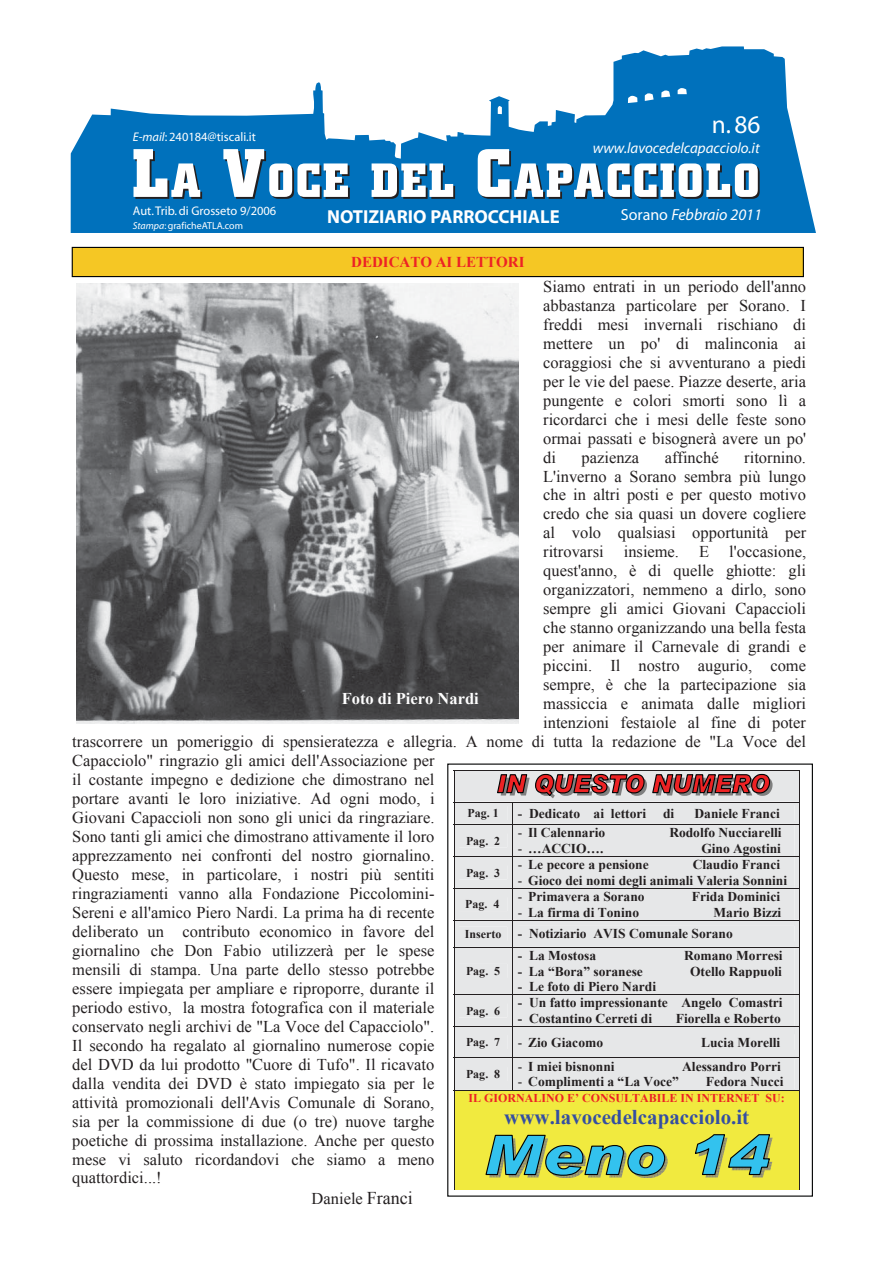
<style>
.page{position:relative;width:893px;height:1263px;background:#fff}
.page>*{position:absolute;margin:0;border:0;box-sizing:border-box;transform-origin:0 0}
.t1{font:25.5px "Myriad";color:#fff}
.t2{font:700 21px "Times New Roman";color:#344ea2}
.t3{font:700 18.9px "Myriad";color:#fff}
.t4{font:16.5px/18.9px "Times New Roman";color:#231f20;text-align:justify}
.t5{font:700 16.5px "Times New Roman";color:#fff}
.t6{font:italic 16.05px "Myriad";color:#fff}
.t7{font:italic 15px "Myriad";color:#fff}
.t8{font:700 15px "Times New Roman";color:#ed2224}
.t9{font:700 13.5px/21.6px "Times New Roman";color:#231f20}
.t10{font:12.6px "Myriad";color:#fff}
.t11{font:700 12px "Times New Roman";color:#231f20}
.t12{font:700 12px "Times New Roman";color:#ed2224}
.t13{font:10.05px "Myriad";color:#fff}
.s1{font-style:italic}
.s2{font-style:normal}
.s3{font-size:18px}
.s4{font-weight:400}
.s5{font-size:12px}
</style>
<div class="page">
<svg style="left:71px;top:46px;width:745px;height:187px;fill:#0071bc"></svg>
<svg style="left:133px;top:149px;width:69px;height:50px"></svg>
<svg style="left:223px;top:149px;width:127px;height:50px"></svg>
<svg style="left:372px;top:163px;width:83px;height:36px"></svg>
<svg style="left:477px;top:149px;width:283px;height:50px"></svg>
<div style="left:72px;top:247px;width:731px;height:30px;background:#f5c724"></div>
<div style="left:72px;top:247px;width:732px;height:30px;border:1px solid #010202"></div>
<svg style="left:454px;top:770px;width:346px;height:420px;background:#d5d6b8"></svg>
<img style="left:76px;top:284px;width:443px;height:440px">
<p class="t10" style="left:133px;top:132px;width:125px"><span class="s1">E-mail</span>: 240184@tiscali.it</p>
<p class="t10" style="left:133px;top:206px;width:145px">Aut. Trib. di Grosseto 9/2006</p>
<p class="t13" style="left:133px;top:222px;width:112px"><span class="s1">Stampa</span>: graficheATLA.com</p>
<p class="t3" style="left:327px;top:209px;width:234px">NOTIZIARIO PARROCCHIALE</p>
<p class="t8" style="left:351px;top:254px;width:175px">DEDICATO AI LETTORI</p>
<h1 class="t1" style="left:712px;top:115px;width:50px">n. 86</h1>
<p class="t7" style="left:593px;top:142px;width:168px">www.lavocedelcapacciolo.it</p>
<p class="t6" style="left:621px;top:209px;width:142px"><span class="s2">Sorano</span> Febbraio 2011</p>
<p class="t4" style="left:543px;top:277px;width:264px">Siamo entrati in un periodo dell'anno abbastanza particolare per Sorano. I freddi mesi invernali rischiano di mettere un po' di malinconia ai coraggiosi che si avventurano a piedi per le vie del paese. Piazze deserte, aria pungente e colori smorti sono lì a ricordarci che i mesi delle feste sono ormai passati e bisognerà avere un po' di</p>
<p class="t4" style="left:581px;top:447px;width:59px">pazienza</p>
<p class="t4" style="left:665px;top:447px;width:56px">affinché</p>
<p class="t4" style="left:744px;top:447px;width:63px">ritornino.</p>
<p class="t4" style="left:543px;top:466px;width:264px">L'inverno a Sorano sembra più lungo</p>
<p class="t4" style="left:543px;top:485px;width:264px">che in altri posti e per questo motivo</p>
<p class="t4" style="left:543px;top:504px;width:264px">credo che sia quasi un dovere cogliere</p>
<p class="t4" style="left:543px;top:523px;width:264px">al volo qualsiasi opportunità per</p>
<p class="t4" style="left:543px;top:542px;width:264px">ritrovarsi insieme. E l'occasione,</p>
<p class="t4" style="left:543px;top:561px;width:264px">quest'anno, è di quelle ghiotte: gli</p>
<p class="t4" style="left:543px;top:580px;width:264px">organizzatori, nemmeno a dirlo, sono</p>
<p class="t4" style="left:543px;top:599px;width:264px">sempre gli amici Giovani Capaccioli</p>
<p class="t4" style="left:543px;top:618px;width:264px">che stanno organizzando una bella festa</p>
<p class="t4" style="left:543px;top:637px;width:264px">per animare il Carnevale di grandi e</p>
<p class="t4" style="left:543px;top:656px;width:264px">piccini. Il nostro augurio, come</p>
<p class="t4" style="left:543px;top:675px;width:264px">sempre, è che la partecipazione sia</p>
<p class="t4" style="left:543px;top:694px;width:264px">massiccia e animata dalle migliori</p>
<p class="t4" style="left:543px;top:713px;width:264px">intenzioni festaiole al fine di poter</p>
<p class="t4" style="left:72px;top:732px;width:735px">trascorrere un pomeriggio di spensieratezza e allegria. A nome di tutta la redazione de "La Voce del</p>
<p class="t4" style="left:72px;top:751px;width:364px">Capacciolo" ringrazio gli amici dell'Associazione per</p>
<p class="t4" style="left:72px;top:770px;width:364px">il costante impegno e dedizione che dimostrano nel</p>
<p class="t4" style="left:72px;top:789px;width:364px">portare avanti le loro iniziative. Ad ogni modo, i</p>
<p class="t4" style="left:72px;top:808px;width:364px">Giovani Capaccioli non sono gli unici da ringraziare.</p>
<p class="t4" style="left:72px;top:827px;width:364px">Sono tanti gli amici che dimostrano attivamente il loro</p>
<p class="t4" style="left:72px;top:846px;width:364px">apprezzamento nei confronti del nostro giornalino.</p>
<p class="t4" style="left:72px;top:865px;width:364px">Questo mese, in particolare, i nostri più sentiti</p>
<p class="t4" style="left:72px;top:884px;width:364px">ringraziamenti vanno alla Fondazione Piccolomini-</p>
<p class="t4" style="left:72px;top:903px;width:364px">Sereni e all'amico Piero Nardi. La prima ha di recente</p>
<p class="t4" style="left:72px;top:922px;width:364px">deliberato un contributo economico in favore del</p>
<p class="t4" style="left:72px;top:941px;width:364px">giornalino che Don Fabio utilizzerà per le spese</p>
<p class="t4" style="left:72px;top:960px;width:364px">mensili di stampa. Una parte dello stesso potrebbe</p>
<p class="t4" style="left:72px;top:979px;width:364px">essere impiegata per ampliare e riproporre, durante il</p>
<p class="t4" style="left:72px;top:998px;width:364px">periodo estivo, la mostra fotografica con il materiale</p>
<p class="t4" style="left:72px;top:1017px;width:364px">conservato negli archivi de "La Voce del Capacciolo".</p>
<p class="t4" style="left:72px;top:1036px;width:364px">Il secondo ha regalato al giornalino numerose copie</p>
<p class="t4" style="left:72px;top:1055px;width:364px">del DVD da lui prodotto "Cuore di Tufo". Il ricavato</p>
<p class="t4" style="left:72px;top:1074px;width:364px">dalla vendita dei DVD è stato impiegato sia per le</p>
<p class="t4" style="left:72px;top:1093px;width:364px">attività promozionali dell'Avis Comunale di Sorano,</p>
<p class="t4" style="left:72px;top:1112px;width:364px">sia per la commissione di due (o tre) nuove targhe</p>
<p class="t4" style="left:72px;top:1131px;width:364px">poetiche di prossima installazione. Anche per questo</p>
<p class="t4" style="left:72px;top:1149px;width:364px">mese vi saluto ricordandovi che siamo a meno</p>
<p class="t4" style="left:72px;top:1168px;width:91px">quattordici...!</p>
<p class="t4" style="left:312px;top:1189px;width:103px">Daniele <span class="s3">Franci</span></p>
<p class="t5" style="left:342px;top:689px;width:139px">Foto di Piero Nardi</p>
<p class="t11" style="left:467px;top:807px;width:33px">Pag. 1</p>
<p class="t9" style="left:518px;top:802px;width:158px">- Dedicato ai lettori di</p>
<p class="t9" style="left:694px;top:802px;width:87px">Daniele Franci</p>
<p class="t11" style="left:466px;top:834px;width:36px">Pag. 2</p>
<p class="t9" style="left:518px;top:822px;width:89px"><span class="s4">-</span> Il Calennario</p>
<p class="t9" style="left:669px;top:822px;width:114px">Rodolfo Nucciarelli</p>
<p class="t9" style="left:518px;top:837px;width:87px"><span class="s4">-</span> …ACCIO….</p>
<p class="t9" style="left:701px;top:837px;width:81px">Gino Agostini</p>
<p class="t9" style="left:518px;top:854px;width:133px"><span class="s4">-</span> Le pecore a pensione</p>
<p class="t9" style="left:693px;top:854px;width:89px">Claudio Franci</p>
<p class="t9" style="left:518px;top:870px;width:271px"><span class="s4">-</span> Gioco dei nomi degli animali Valeria Sonnini</p>
<p class="t11" style="left:466px;top:866px;width:36px">Pag. 3</p>
<p class="t9" style="left:518px;top:886px;width:128px"><span class="s4">-</span> Primavera a Sorano</p>
<p class="t9" style="left:692px;top:886px;width:90px">Frida Dominici</p>
<p class="t9" style="left:518px;top:901px;width:123px"><span class="s4">-</span> La firma di Tonino</p>
<p class="t11" style="left:465px;top:898px;width:36px">Pag. 4</p>
<p class="t9" style="left:465px;top:901px;width:318px;text-indent:249px">Mario Bizzi<br><span class="s5">Inserto</span> - Notiziario AVIS Comunale Sorano</p>
<p class="t11" style="left:466px;top:964px;width:36px">Pag. 5</p>
<p class="t9" style="left:518px;top:945px;width:80px">- La Mostosa</p>
<p class="t9" style="left:684px;top:945px;width:100px">Romano Morresi</p>
<p class="t9" style="left:518px;top:960px;width:127px">- La “Bora” soranese</p>
<p class="t9" style="left:690px;top:960px;width:93px">Otello Rappuoli</p>
<p class="t9" style="left:518px;top:976px;width:140px">- Le foto di Piero Nardi</p>
<p class="t9" style="left:518px;top:992px;width:266px">- Un fatto impressionante Angelo Comastri</p>
<p class="t9" style="left:518px;top:1008px;width:136px">- Costantino Cerreti di</p>
<p class="t9" style="left:676px;top:1008px;width:106px">Fiorella e Roberto</p>
<p class="t11" style="left:466px;top:1004px;width:36px">Pag. 6</p>
<p class="t11" style="left:466px;top:1036px;width:36px">Pag. 7</p>
<p class="t9" style="left:518px;top:1031px;width:87px"><span class="s4">-</span> Zio Giacomo</p>
<p class="t9" style="left:701px;top:1031px;width:81px">Lucia Morelli</p>
<p class="t11" style="left:466px;top:1068px;width:36px">Pag. 8</p>
<p class="t9" style="left:518px;top:1056px;width:98px"><span class="s4">-</span> I miei bisnonni</p>
<p class="t9" style="left:682px;top:1056px;width:100px">Alessandro Porri</p>
<p class="t9" style="left:518px;top:1071px;width:163px"><span class="s4">-</span> Complimenti a “La Voce”</p>
<p class="t9" style="left:706px;top:1071px;width:79px">Fedora Nucci</p>
<p class="t12" style="left:469px;top:1091px;width:318px">IL GIORNALINO E’ CONSULTABILE IN INTERNET SU:</p>
<p class="t2" style="left:504px;top:1105px;width:246px">www.lavocedelcapacciolo.it</p>
</div>
